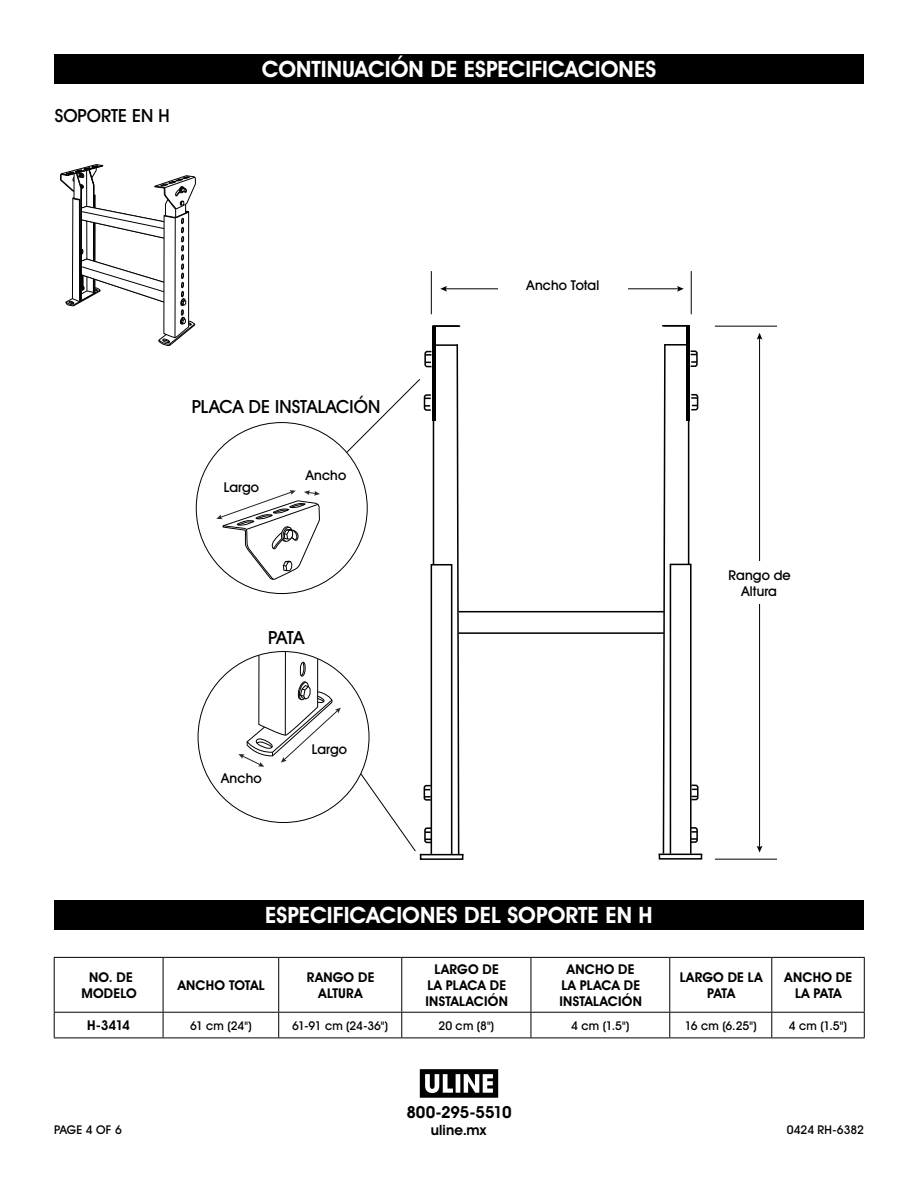
<style>
.page{position:relative;width:918px;height:1188px;background:#fff}
.page>*{position:absolute;margin:0;border:0;box-sizing:border-box;transform-origin:0 0}
.t1{font:700 22.5px "Uline Two Knine";color:#fff}
.t2{font:18px "Uline Two Knine";color:#000}
.t3{font:700 16.5px "Uline Two Knine";letter-spacing:-.015em;color:#000}
.t4{font:700 14.25px "Uline Two Knine";letter-spacing:.01em;color:#000}
.t5{font:700 13.5px/16.2px "Uline Two Knine";letter-spacing:.015em;color:#000;text-align:center}
.t6{font:13.5px/16.2px "Uline Two Knine";letter-spacing:.01em;color:#000;text-align:center}
.t7{font:12px "Uline Two Knine";letter-spacing:-.005em;color:#000}
</style>
<div class="page">
<div style="left:54px;top:54px;width:810px;height:30px;background:#000"></div>
<hr style="left:715px;top:326px;width:62px;height:1px;background:#000">
<hr style="left:715px;top:859px;width:62px;height:1px;background:#000">
<hr style="left:691px;top:271px;width:1px;height:43px;background:#000">
<hr style="left:431px;top:271px;width:1px;height:43px;background:#000">
<div style="left:659px;top:854px;width:43px;height:6px;border:2px solid #000"></div>
<svg style="left:662px;top:327px;width:37px;height:527px"></svg>
<div style="left:670px;top:564px;width:22px;height:290px;border:2px solid #000"></div>
<hr style="left:659px;top:854px;width:43px;height:1px;background:#000">
<div style="left:420px;top:854px;width:43px;height:6px;border:2px solid #000"></div>
<hr style="left:420px;top:854px;width:44px;height:1px;background:#000">
<hr style="left:459px;top:611px;width:205px;height:1px;background:#000">
<hr style="left:459px;top:632px;width:205px;height:2px;background:#000">
<hr style="left:445px;top:288px;width:234px;height:1px;background:#000">
<svg style="left:677px;top:286px;width:7px;height:6px"></svg>
<svg style="left:440px;top:286px;width:7px;height:6px"></svg>
<hr style="left:759px;top:337px;width:1px;height:511px;background:#000">
<svg style="left:757px;top:333px;width:5px;height:7px"></svg>
<svg style="left:757px;top:846px;width:5px;height:7px"></svg>
<hr style="left:664px;top:344px;width:26px;height:2px;background:#000">
<hr style="left:687px;top:326px;width:3px;height:95px;background:#000">
<hr style="left:662px;top:325px;width:28px;height:2px;background:#000">
<svg style="left:216px;top:325px;width:244px;height:530px"></svg>
<div style="left:217px;top:481px;width:48px;height:12px;background:#fff"></div>
<div style="left:498px;top:280px;width:130px;height:17px;background:#fff"></div>
<div style="left:717px;top:561px;width:85px;height:43px;background:#fff"></div>
<div style="left:311px;top:744px;width:47px;height:11px;background:#fff"></div>
<svg style="left:60px;top:164px;width:136px;height:182px"></svg>
<div style="left:54px;top:900px;width:810px;height:30px;background:#000"></div>
<hr style="left:54px;top:957px;width:109px;height:1px;background:#000">
<hr style="left:54px;top:958px;width:1px;height:54px;background:#000">
<hr style="left:163px;top:957px;width:116px;height:1px;background:#000">
<hr style="left:163px;top:958px;width:1px;height:54px;background:#000">
<hr style="left:279px;top:957px;width:123px;height:1px;background:#000">
<hr style="left:278px;top:958px;width:1px;height:54px;background:#000">
<hr style="left:402px;top:957px;width:129px;height:1px;background:#000">
<hr style="left:401px;top:958px;width:1px;height:54px;background:#000">
<hr style="left:531px;top:957px;width:139px;height:1px;background:#000">
<hr style="left:531px;top:958px;width:1px;height:54px;background:#000">
<hr style="left:670px;top:957px;width:102px;height:1px;background:#000">
<hr style="left:669px;top:958px;width:1px;height:54px;background:#000">
<hr style="left:772px;top:957px;width:93px;height:1px;background:#000">
<hr style="left:771px;top:958px;width:1px;height:54px;background:#000">
<hr style="left:864px;top:958px;width:1px;height:54px;background:#000">
<svg style="left:54px;top:1013px;width:1px;height:25px"></svg>
<svg style="left:163px;top:1013px;width:1px;height:25px"></svg>
<svg style="left:278px;top:1013px;width:1px;height:25px"></svg>
<svg style="left:401px;top:1013px;width:1px;height:25px"></svg>
<svg style="left:531px;top:1013px;width:1px;height:25px"></svg>
<svg style="left:669px;top:1013px;width:1px;height:25px"></svg>
<svg style="left:771px;top:1013px;width:1px;height:25px"></svg>
<svg style="left:864px;top:1013px;width:1px;height:25px"></svg>
<hr style="left:54px;top:1038px;width:109px;height:1px;background:#000">
<hr style="left:163px;top:1038px;width:116px;height:1px;background:#000">
<hr style="left:279px;top:1038px;width:123px;height:1px;background:#000">
<hr style="left:402px;top:1038px;width:129px;height:1px;background:#000">
<hr style="left:531px;top:1038px;width:139px;height:1px;background:#000">
<hr style="left:670px;top:1038px;width:102px;height:1px;background:#000">
<hr style="left:772px;top:1038px;width:93px;height:1px;background:#000">
<hr style="left:54px;top:1012px;width:109px;height:1px;background:#000">
<hr style="left:163px;top:1012px;width:116px;height:1px;background:#000">
<hr style="left:279px;top:1012px;width:123px;height:1px;background:#000">
<hr style="left:402px;top:1012px;width:129px;height:1px;background:#000">
<hr style="left:531px;top:1012px;width:139px;height:1px;background:#000">
<hr style="left:670px;top:1012px;width:102px;height:1px;background:#000">
<hr style="left:772px;top:1012px;width:93px;height:1px;background:#000">
<svg style="left:420px;top:1069px;width:78px;height:29px"></svg>
<h2 class="t2" style="left:55px;top:104px;width:116px">SOPORTE EN H</h2>
<h1 class="t1" style="left:262px;top:56px;width:396px">CONTINUACIÓN DE ESPECIFICACIONES</h1>
<h2 class="t2" style="left:192px;top:395px;width:190px">PLACA DE INSTALACIÓN</h2>
<p class="t6" style="left:224px;top:479px;width:37px">Largo</p>
<p class="t6" style="left:306px;top:467px;width:42px">Ancho</p>
<h2 class="t2" style="left:268px;top:626px;width:38px">PATA</h2>
<p class="t6" style="left:312px;top:741px;width:37px">Largo</p>
<p class="t6" style="left:221px;top:770px;width:42px">Ancho</p>
<p class="t6" style="left:527px;top:277px;width:74px">Ancho Total</p>
<h1 class="t1" style="left:265px;top:902px;width:389px">ESPECIFICACIONES DEL SOPORTE EN H</h1>
<p class="t6" style="left:729px;top:567px;width:64px">Rango de<br>Altura</p>
<p class="t5" style="left:81px;top:969px;width:57px">NO. DE<br>MODELO</p>
<p class="t5" style="left:178px;top:977px;width:89px">ANCHO TOTAL</p>
<p class="t5" style="left:307px;top:969px;width:69px">RANGO DE<br>ALTURA</p>
<p class="t5" style="left:426px;top:961px;width:84px">LARGO DE<br>LA PLACA DE<br>INSTALACIÓN</p>
<p class="t5" style="left:560px;top:961px;width:84px">ANCHO DE<br>LA PLACA DE<br>INSTALACIÓN</p>
<p class="t5" style="left:680px;top:969px;width:84px">LARGO DE LA<br>PATA</p>
<p class="t5" style="left:785px;top:969px;width:69px">ANCHO DE<br>LA PATA</p>
<p class="t5" style="left:87px;top:1017px;width:44px">H-3414</p>
<p class="t7" style="left:190px;top:1018px;width:63px">61 cm (24")</p>
<p class="t7" style="left:292px;top:1018px;width:97px">61-91 cm (24-36")</p>
<p class="t7" style="left:438px;top:1018px;width:57px">20 cm (8")</p>
<p class="t7" style="left:571px;top:1018px;width:60px">4 cm (1.5")</p>
<p class="t7" style="left:685px;top:1018px;width:73px">16 cm (6.25")</p>
<p class="t7" style="left:789px;top:1018px;width:60px">4 cm (1.5")</p>
<p class="t3" style="left:406px;top:1102px;width:107px">800-295-5510</p>
<p class="t4" style="left:431px;top:1121px;width:57px">uline.mx</p>
<p class="t7" style="left:54px;top:1122px;width:69px">PAGE 4 OF 6</p>
<p class="t7" style="left:787px;top:1122px;width:79px">0424 RH-6382</p>
</div>
